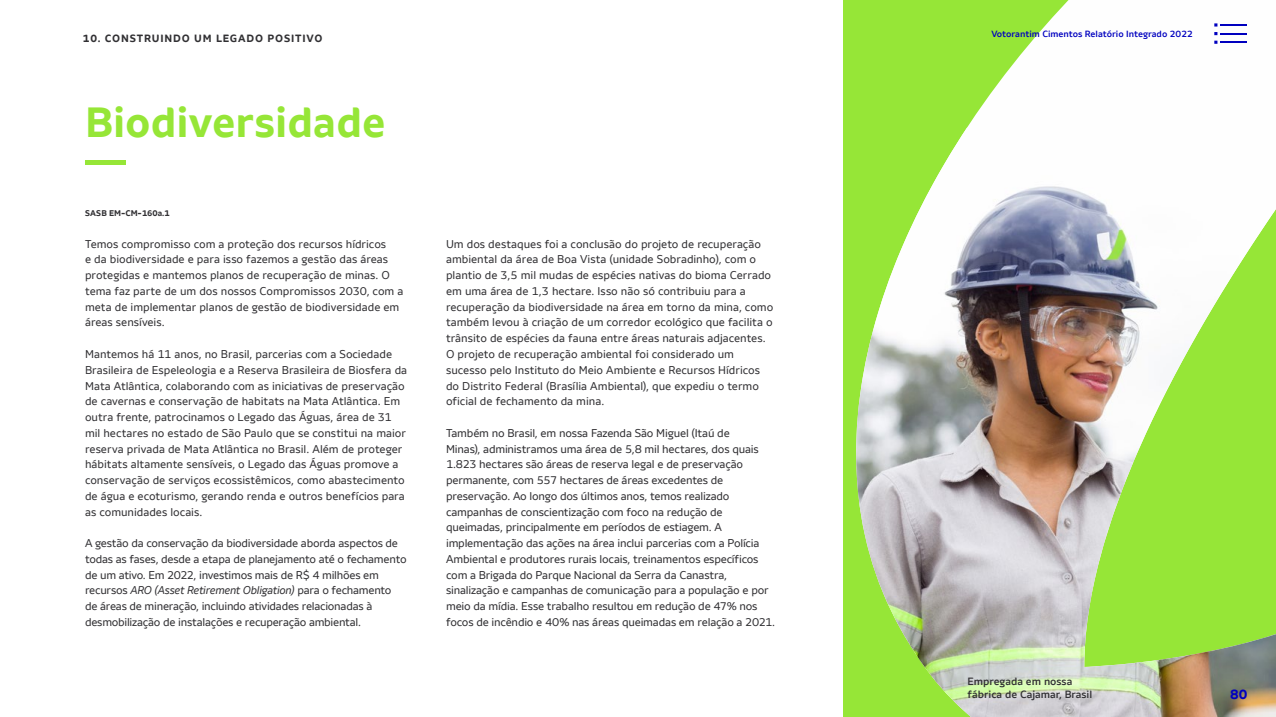
<style>
.page{position:relative;width:1276px;height:717px;background:#fff}
.page>*{position:absolute;margin:0;border:0;box-sizing:border-box;transform-origin:0 0}
.t1{font:54px "Votorantim Sans";color:#96e637;scale:1.5 1}
.t2{font:700 42px "Votorantim Sans";color:#96e637}
.t3{font:700 13.5px "Votorantim Sans";color:#0000bf}
.t4{font:11.25px/15.8px "Votorantim Sans";letter-spacing:-.005em;color:#313033}
.t5{font:11.25px/15.8px "Votorantim Sans";letter-spacing:-.025em;color:#313033}
.t6{font:500 10.5px/12.8px "Votorantim Sans";color:#313033}
.t7{font:700 10.5px "Votorantim Sans";letter-spacing:.075em;color:#313033}
.t8{font:500 9px "Votorantim Sans";color:#0000bf}
.t9{font:700 8.25px "Votorantim Sans";color:#313033}
.s1{font-style:italic}
</style>
<div class="page">
<svg style="left:843px;top:0;width:375px;height:128px"></svg>
<img style="left:843px;top:128px;width:433px;height:588px">
<svg style="left:1214px;top:23px;width:33px;height:12px"></svg>
<hr style="left:1220px;top:41px;width:27px;height:2px;background:#0000bf">
<p class="t7" style="left:83px;top:32px;width:241px">10. CONSTRUINDO UM LEGADO POSITIVO</p>
<h2 class="t2" style="left:85px;top:98px;width:302px">Biodiversidade</h2>
<h1 class="t1" style="left:85px;top:132px;width:28px">–</h1>
<p class="t9" style="left:85px;top:208px;width:86px">SASB EM-CM-160a.1</p>
<p class="t4" style="left:85px;top:236px;width:320px">Temos compromisso com a proteção dos recursos hídricos<br>e da biodiversidade e para isso fazemos a gestão das áreas protegidas e mantemos planos de recuperação de minas. O tema faz parte de um dos nossos Compromissos 2030, com a meta de implementar planos de gestão de biodiversidade em áreas sensíveis.</p>
<p class="t4" style="left:85px;top:346px;width:324px">Mantemos há 11 anos, no Brasil, parcerias com a Sociedade Brasileira de Espeleologia e a Reserva Brasileira de Biosfera da Mata Atlântica, colaborando com as iniciativas de preservação de cavernas e conservação de habitats na Mata Atlântica. Em outra frente, patrocinamos o Legado das Águas, área de 31 mil hectares no estado de São Paulo que se constitui na maior reserva privada de Mata Atlântica no Brasil. Além de proteger hábitats altamente sensíveis, o Legado das Águas promove a conservação de serviços ecossistêmicos, como abastecimento de água e ecoturismo, gerando renda e outros benefícios para as comunidades locais.</p>
<p class="t5" style="left:85px;top:535px;width:323px">A gestão da conservação da biodiversidade aborda aspectos de todas as fases, desde a etapa de planejamento até o fechamento de um ativo. Em 2022, investimos mais de R$ 4 milhões em recursos <span class="s1">ARO (Asset Retirement Obligation)</span> para o fechamento de áreas de mineração, incluindo atividades relacionadas à desmobilização de instalações e recuperação ambiental.</p>
<p class="t4" style="left:446px;top:236px;width:329px">Um dos destaques foi a conclusão do projeto de recuperação ambiental da área de Boa Vista (unidade Sobradinho), com o plantio de 3,5 mil mudas de espécies nativas do bioma Cerrado em uma área de 1,3 hectare. Isso não só contribuiu para a recuperação da biodiversidade na área em torno da mina, como também levou à criação de um corredor ecológico que facilita o trânsito de espécies da fauna entre áreas naturais adjacentes.<br>O projeto de recuperação ambiental foi considerado um sucesso pelo Instituto do Meio Ambiente e Recursos Hídricos do Distrito Federal (Brasília Ambiental), que expediu o termo oficial de fechamento da mina.</p>
<p class="t4" style="left:446px;top:425px;width:331px">Também no Brasil, em nossa Fazenda São Miguel (Itaú de<br>Minas), administramos uma área de 5,8 mil hectares, dos quais 1.823 hectares são áreas de reserva legal e de preservação permanente, com 557 hectares de áreas excedentes de preservação. Ao longo dos últimos anos, temos realizado campanhas de conscientização com foco na redução de queimadas, principalmente em períodos de estiagem. A implementação das ações na área inclui parcerias com a Polícia Ambiental e produtores rurais locais, treinamentos específicos com a Brigada do Parque Nacional da Serra da Canastra, sinalização e campanhas de comunicação para a população e por meio da mídia. Esse trabalho resultou em redução de 47% nos focos de incêndio e 40% nas áreas queimadas em relação a 2021.</p>
<p class="t8" style="left:991px;top:29px;width:203px">Votorantim Cimentos Relatório Integrado 2022</p>
<p class="t6" style="left:967px;top:674px;width:126px">Empregada em nossa fábrica de Cajamar, Brasil</p>
<p class="t3" style="left:1230px;top:685px;width:19px">80</p>
</div>
